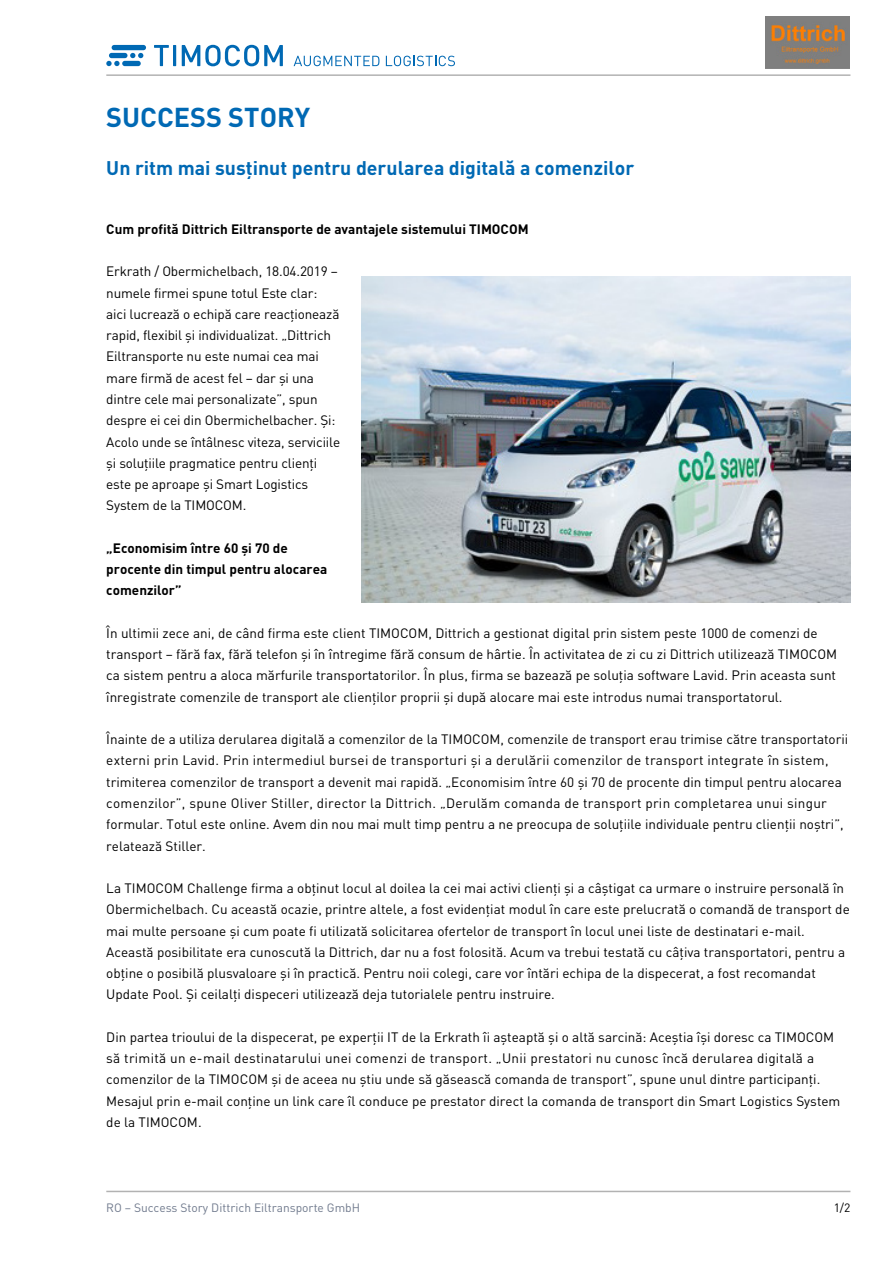
<style>
.page{position:relative;width:893px;height:1263px;background:#fff}
.page>*{position:absolute;margin:0;border:0;box-sizing:border-box;transform-origin:0 0}
.Überschrift_A4{font:700 27px "DIN Pro";color:#0069b4}
.Überschrift_A4-2{font:700 19.5px "DIN Pro";color:#0069b4}
.Fließtext_A4{font:13.5px/21.3px "DIN Pro";color:#000}
.Fließtext_A4-2{font:700 13.5px/21.3px "DIN Pro";color:#000}
.Basis{font:12px "DIN Pro";color:#707a8d}
.t1{font:12px "DIN Pro";color:#000}
</style>
<div class="page">
<hr style="left:106px;top:74px;width:744px;height:2px;background:#b2b2b2">
<hr style="left:106px;top:1191px;width:744px;height:1px;background:#b2b2b2">
<div style="left:112px;top:45px;width:34px;height:5px;background:#0069b4;border-radius:3px"></div>
<svg style="left:106px;top:61px;width:14px;height:5px"></svg>
<div style="left:122px;top:61px;width:19px;height:5px;background:#0069b4;border-radius:3px"></div>
<svg style="left:130px;top:53px;width:13px;height:5px"></svg>
<div style="left:109px;top:53px;width:18px;height:5px;background:#0069b4;border-radius:3px"></div>
<svg style="left:294px;top:56px;width:85px;height:10px"></svg>
<svg style="left:386px;top:56px;width:69px;height:10px"></svg>
<svg style="left:154px;top:45px;width:15px;height:21px"></svg>
<hr style="left:173px;top:45px;width:3px;height:21px;background:#0069b4">
<svg style="left:182px;top:45px;width:101px;height:21px"></svg>
<img style="left:766px;top:16px;width:83px;height:52px">
<img style="left:361px;top:276px;width:489px;height:326px">
<p class="Überschrift_A4" style="left:106px;top:95px;width:205px">SUCCESS STORY</p>
<p class="Überschrift_A4-2" style="left:106px;top:152px;width:529px">Un ritm mai susținut pentru derularea digitală a comenzilor</p>
<p class="Fließtext_A4-2" style="left:106px;top:217px;width:424px">Cum profită Dittrich Eiltransporte de avantajele sistemului TIMOCOM</p>
<p class="Fließtext_A4" style="left:106px;top:260px;width:235px">Erkrath / Obermichelbach, 18.04.2019 – numele firmei spune totul Este clar: aici lucrează o echipă care reacționează rapid, flexibil și individualizat. „Dittrich Eiltransporte nu este numai cea mai mare firmă de acest fel – dar și una dintre cele mai personalizate”, spun despre ei cei din Obermichelbacher. Și:<br>Acolo unde se întâlnesc viteza, serviciile și soluțiile pragmatice pentru clienți este pe aproape și Smart Logistics System de la TIMOCOM.</p>
<p class="Fließtext_A4-2" style="left:106px;top:536px;width:223px">„Economisim între 60 și 70 de procente din timpul pentru alocarea comenzilor”</p>
<p class="Fließtext_A4" style="left:106px;top:621px;width:732px">În ultimii zece ani, de când firma este client TIMOCOM, Dittrich a gestionat digital prin sistem peste 1000 de comenzi de transport – fără fax, fără telefon și în întregime fără consum de hârtie. În activitatea de zi cu zi Dittrich utilizează TIMOCOM ca sistem pentru a aloca mărfurile transportatorilor. În plus, firma se bazează pe soluția software Lavid. Prin aceasta sunt înregistrate comenzile de transport ale clienților proprii și după alocare mai este introdus numai transportatorul.</p>
<p class="Fließtext_A4" style="left:106px;top:727px;width:743px">Înainte de a utiliza derularea digitală a comenzilor de la TIMOCOM, comenzile de transport erau trimise către transportatorii externi prin Lavid. Prin intermediul bursei de transporturi și a derulării comenzilor de transport integrate în sistem, trimiterea comenzilor de transport a devenit mai rapidă. „Economisim între 60 și 70 de procente din timpul pentru alocarea comenzilor”, spune Oliver Stiller, director la Dittrich. „Derulăm comanda de transport prin completarea unui singur formular. Totul este online. Avem din nou mai mult timp pentru a ne preocupa de soluțiile individuale pentru clienții noștri”, relatează Stiller.</p>
<p class="Fließtext_A4" style="left:106px;top:876px;width:745px">La TIMOCOM Challenge firma a obținut locul al doilea la cei mai activi clienți și a câștigat ca urmare o instruire personală în Obermichelbach. Cu această ocazie, printre altele, a fost evidențiat modul în care este prelucrată o comandă de transport de mai multe persoane și cum poate fi utilizată solicitarea ofertelor de transport în locul unei liste de destinatari e-mail.<br>Această posibilitate era cunoscută la Dittrich, dar nu a fost folosită. Acum va trebui testată cu câțiva transportatori, pentru a obține o posibilă plusvaloare și în practică. Pentru noii colegi, care vor întări echipa de la dispecerat, a fost recomandat Update Pool. Și ceilalți dispeceri utilizează deja tutorialele pentru instruire.</p>
<p class="Fließtext_A4" style="left:106px;top:1025px;width:736px">Din partea trioului de la dispecerat, pe experții IT de la Erkrath îi așteaptă și o altă sarcină: Aceștia își doresc ca TIMOCOM să trimită un e-mail destinatarului unei comenzi de transport. „Unii prestatori nu cunosc încă derularea digitală a comenzilor de la TIMOCOM și de aceea nu știu unde să găsească comanda de transport”, spune unul dintre participanți.<br>Mesajul prin e-mail conține un link care îl conduce pe prestator direct la comanda de transport din Smart Logistics System de la TIMOCOM.</p>
<p class="Basis" style="left:106px;top:1198px;width:255px">RO – Success Story Dittrich Eiltransporte GmbH</p>
<p class="t1" style="left:834px;top:1198px;width:18px">1/2</p>
</div>
